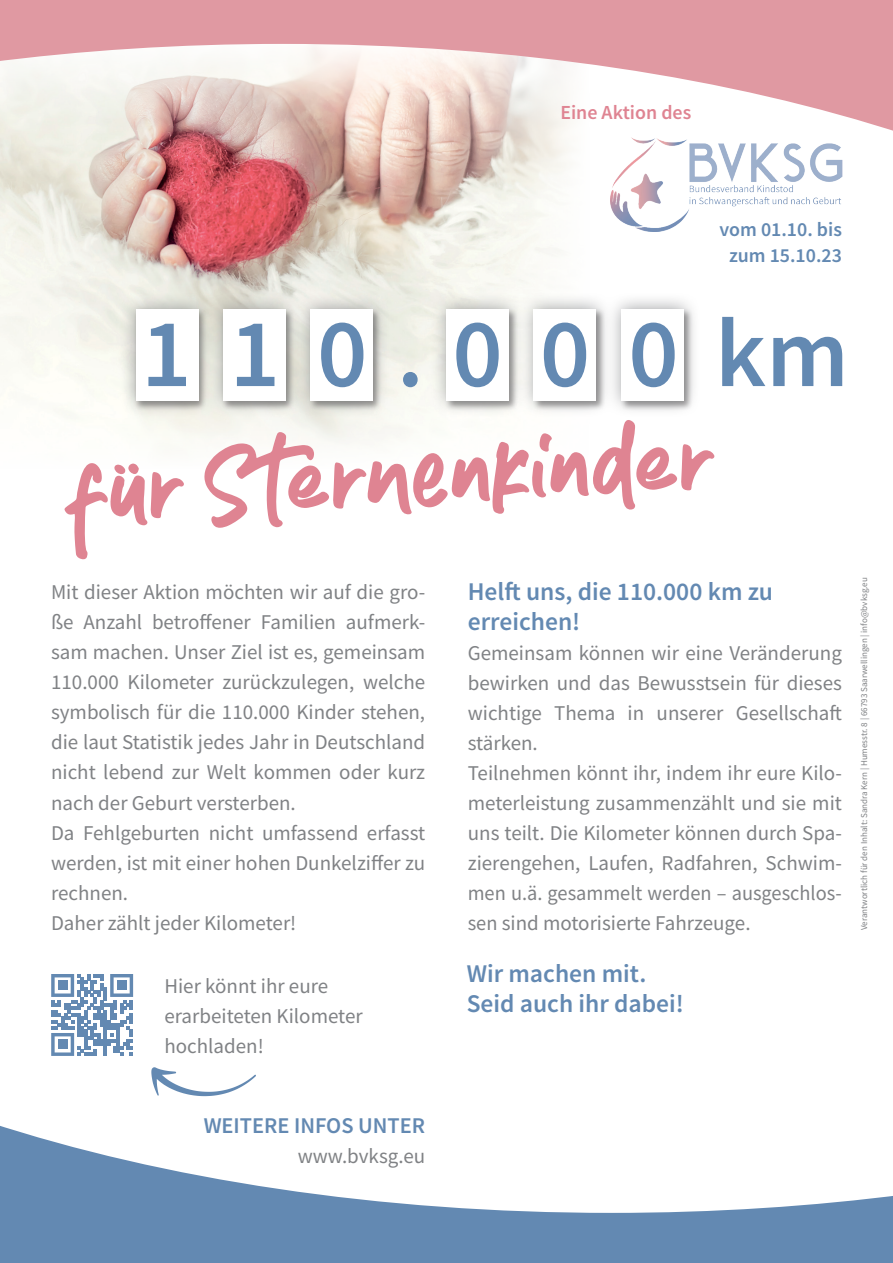
<style>
.page{position:relative;width:893px;height:1263px;background:#fff}
.page>*{position:absolute;margin:0;border:0;box-sizing:border-box;transform-origin:0 0}
.t1{font:600 97.95px "Source Sans Pro";letter-spacing:.38em;color:#6389b2}
.t2{font:87.45px "Antang Story";color:#df8492}
.t3{font:600 25.5px/30px "Source Sans Pro";color:#6389b2}
.t4{font:600 22.5px "Source Sans Pro";color:#6389b2}
.t5{font:21px/30px "Source Sans Pro";color:#808285}
.t6{font:600 19.95px/26.5px "Source Sans Pro";color:#6389b2;text-align:center}
.t7{font:600 19.95px "Source Sans Pro";color:#df8492}
.t8{font:9px "Source Sans Pro";color:#808285}
</style>
<div class="page">
<img style="left:0;top:135px;width:569px;height:311px">
<svg style="left:0;top:0;width:893px;height:135px"></svg>
<svg style="left:0;top:1126px;width:893px;height:137px;fill:#6389b2"></svg>
<img style="left:610px;top:137px;width:233px;height:94px">
<div style="left:119px;top:293px;width:581px;height:125px;background:#808285;opacity:.75"></div>
<div style="left:136px;top:309px;width:62px;height:92px;background:#fff"></div>
<div style="left:446px;top:309px;width:63px;height:92px;background:#fff"></div>
<div style="left:223px;top:309px;width:63px;height:92px;background:#fff"></div>
<div style="left:534px;top:309px;width:62px;height:92px;background:#fff"></div>
<div style="left:310px;top:309px;width:63px;height:92px;background:#fff"></div>
<div style="left:621px;top:309px;width:62px;height:92px;background:#fff"></div>
<svg style="left:51px;top:974px;width:82px;height:82px"></svg>
<div style="left:58px;top:980px;width:10px;height:10px;background:#6389b2"></div>
<div style="left:117px;top:980px;width:10px;height:10px;background:#6389b2"></div>
<div style="left:58px;top:1039px;width:10px;height:10px;background:#6389b2"></div>
<svg style="left:151px;top:1067px;width:105px;height:29px"></svg>
<p class="t7" style="left:560px;top:100px;width:132px">Eine Aktion des</p>
<p class="t6" style="left:719px;top:216px;width:124px">vom 01.10. bis zum 15.10.23</p>
<h1 class="t1" style="left:141px;top:292px;width:709px">110.000km</h1>
<h2 class="t2" style="left:64px;top:436px;width:651px;rotate:-3deg">für Sternenkinder</h2>
<p class="t5" style="left:51px;top:577px;width:376px">Mit dieser Aktion möchten wir auf die gro&shy;ße Anzahl betroffener Familien aufmerk&shy;sam machen. Unser Ziel ist es, gemeinsam 110.000 Kilometer zurückzulegen, welche symbolisch für die 110.000 Kinder stehen, die laut Statistik jedes Jahr in Deutschland nicht lebend zur Welt kommen oder kurz nach der Geburt versterben.<br>Da Fehlgeburten nicht umfassend erfasst werden, ist mit einer hohen Dunkelziffer zu rechnen.<br>Daher zählt jeder Kilometer!</p>
<p class="t3" style="left:468px;top:577px;width:307px">Helft uns, die 110.000 km zu erreichen!</p>
<p class="t5" style="left:468px;top:637px;width:376px">Gemeinsam können wir eine Veränderung bewirken und das Bewusstsein für dieses wichtige Thema in unserer Gesellschaft stärken.<br>Teilnehmen könnt ihr, indem ihr eure Kilo&shy;meterleistung zusammenzählt und sie mit uns teilt. Die Kilometer können durch Spa&shy;zierengehen, Laufen, Radfahren, Schwim&shy;men u.ä. gesammelt werden – ausgeschlos&shy;sen sind motorisierte Fahrzeuge.</p>
<p class="t5" style="left:164px;top:971px;width:200px">Hier könnt ihr eure erarbeiteten Kilometer hochladen!</p>
<p class="t3" style="left:467px;top:959px;width:219px">Wir machen mit.<br>Seid auch ihr dabei!</p>
<p class="t8" style="left:858px;top:930px;width:355px;rotate:-90deg">Verantwortlich für den Inhalt: Sandra Kern | Humesstr. 8 | 66793 Saarwellingen | info@bvksg.eu</p>
<p class="t4" style="left:204px;top:1111px;width:223px">WEITERE INFOS UNTER</p>
<p class="t5" style="left:298px;top:1141px;width:129px">www.bvksg.eu</p>
</div>
